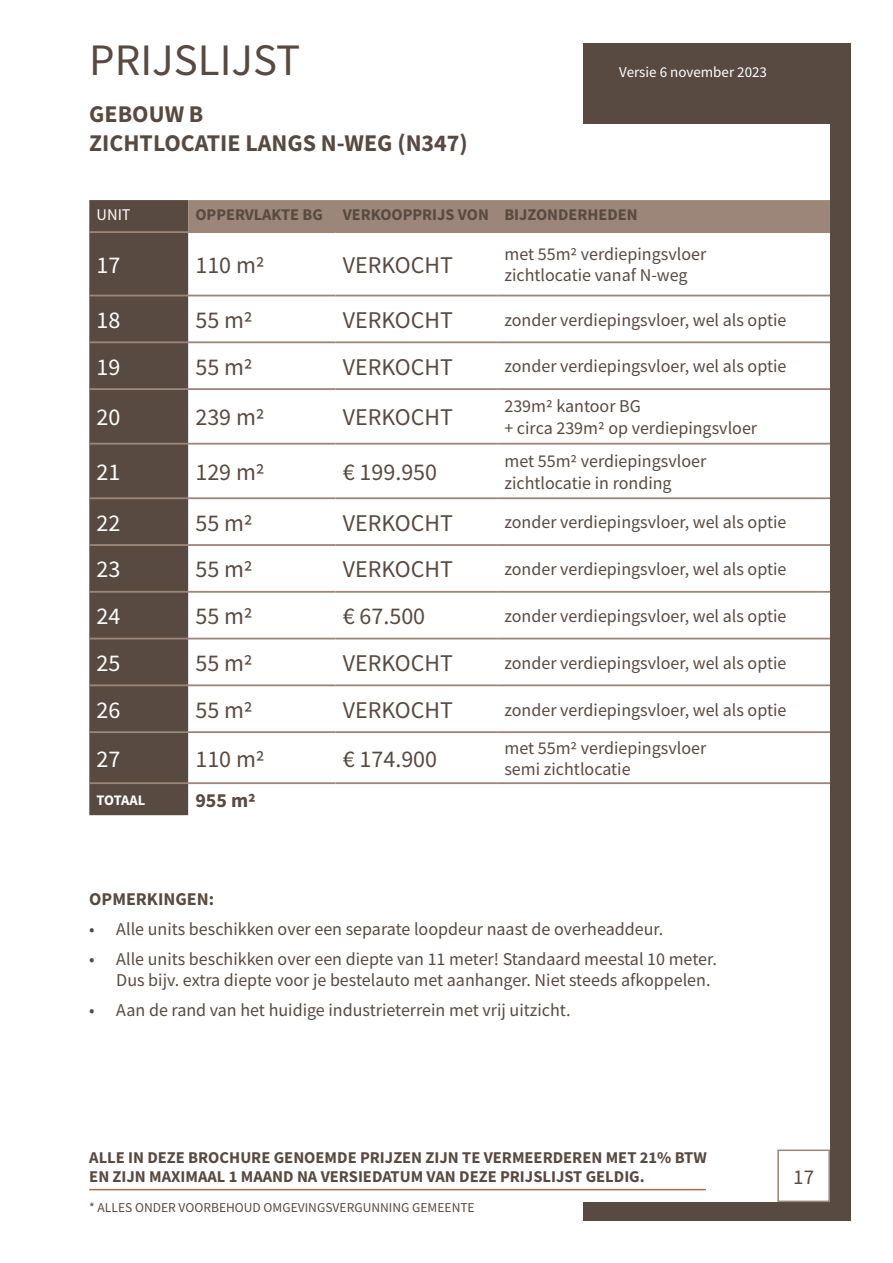
<style>
.page{position:relative;width:893px;height:1263px;background:#fff}
.page>*{position:absolute;margin:0;border:0;box-sizing:border-box;transform-origin:0 0}
.t1{font:45px "Source Sans Pro";color:#594a41}
.t2{font:24px "Source Sans Pro";color:#594a41}
.t3{font:700 24px/28.8px "Source Sans Pro";color:#594a41}
.t4{font:24px "Source Sans Pro";color:#fff}
.t5{font:21px "Source Sans Pro";color:#594a41}
.t6{font:700 19.95px "Source Sans Pro";color:#594a41}
.t7{font:18px/21.6px "Source Sans Pro";color:#594a41}
.t8{font:700 18px "Source Sans Pro";color:#594a41}
.t9{font:700 16.5px/19.8px "Source Sans Pro";color:#594a41}
.t10{font:700 16.35px "Source Sans Pro";color:#594a41}
.t11{font:16.35px "Source Sans Pro";color:#fff}
.t12{font:15px "Source Sans Pro";color:#fff}
.t13{font:700 14.55px "Source Sans Pro";letter-spacing:-.03em;color:#fff}
.t14{font:13.5px "Source Sans Pro";color:#594a41}
</style>
<div class="page">
<div style="left:583px;top:43px;width:267px;height:1177px;background:#594a41"></div>
<div style="left:574px;top:125px;width:256px;height:1077px;background:#fff"></div>
<div style="left:777px;top:1149px;width:53px;height:53px;border:2px solid #9b8679"></div>
<div style="left:89px;top:200px;width:99px;height:615px;background:#594a41"></div>
<div style="left:188px;top:200px;width:642px;height:31px;background:#9b8679"></div>
<hr style="left:89px;top:231px;width:99px;height:2px;background:#9b8679">
<hr style="left:188px;top:231px;width:148px;height:2px;background:#9b8679">
<hr style="left:336px;top:231px;width:161px;height:2px;background:#9b8679">
<hr style="left:497px;top:231px;width:333px;height:2px;background:#9b8679">
<hr style="left:89px;top:295px;width:99px;height:1px;background:#9b8679">
<hr style="left:188px;top:295px;width:148px;height:1px;background:#9b8679">
<hr style="left:336px;top:295px;width:161px;height:1px;background:#9b8679">
<hr style="left:497px;top:295px;width:333px;height:1px;background:#9b8679">
<hr style="left:89px;top:341px;width:99px;height:2px;background:#9b8679">
<hr style="left:188px;top:341px;width:148px;height:2px;background:#9b8679">
<hr style="left:336px;top:341px;width:161px;height:2px;background:#9b8679">
<hr style="left:497px;top:341px;width:333px;height:2px;background:#9b8679">
<hr style="left:89px;top:388px;width:99px;height:2px;background:#9b8679">
<hr style="left:188px;top:388px;width:148px;height:2px;background:#9b8679">
<hr style="left:336px;top:388px;width:161px;height:2px;background:#9b8679">
<hr style="left:497px;top:388px;width:333px;height:2px;background:#9b8679">
<hr style="left:89px;top:443px;width:99px;height:2px;background:#9b8679">
<hr style="left:188px;top:443px;width:148px;height:2px;background:#9b8679">
<hr style="left:336px;top:443px;width:161px;height:2px;background:#9b8679">
<hr style="left:497px;top:443px;width:333px;height:2px;background:#9b8679">
<hr style="left:89px;top:497px;width:99px;height:2px;background:#9b8679">
<hr style="left:188px;top:497px;width:148px;height:2px;background:#9b8679">
<hr style="left:336px;top:497px;width:161px;height:2px;background:#9b8679">
<hr style="left:497px;top:497px;width:333px;height:2px;background:#9b8679">
<hr style="left:89px;top:544px;width:99px;height:2px;background:#9b8679">
<hr style="left:188px;top:544px;width:148px;height:2px;background:#9b8679">
<hr style="left:336px;top:544px;width:161px;height:2px;background:#9b8679">
<hr style="left:497px;top:544px;width:333px;height:2px;background:#9b8679">
<hr style="left:89px;top:591px;width:99px;height:2px;background:#9b8679">
<hr style="left:188px;top:591px;width:148px;height:2px;background:#9b8679">
<hr style="left:336px;top:591px;width:161px;height:2px;background:#9b8679">
<hr style="left:497px;top:591px;width:333px;height:2px;background:#9b8679">
<hr style="left:89px;top:638px;width:99px;height:1px;background:#9b8679">
<hr style="left:188px;top:638px;width:148px;height:1px;background:#9b8679">
<hr style="left:336px;top:638px;width:161px;height:1px;background:#9b8679">
<hr style="left:497px;top:638px;width:333px;height:1px;background:#9b8679">
<hr style="left:89px;top:684px;width:99px;height:2px;background:#9b8679">
<hr style="left:188px;top:684px;width:148px;height:2px;background:#9b8679">
<hr style="left:336px;top:684px;width:161px;height:2px;background:#9b8679">
<hr style="left:497px;top:684px;width:333px;height:2px;background:#9b8679">
<hr style="left:89px;top:731px;width:99px;height:2px;background:#9b8679">
<hr style="left:188px;top:731px;width:148px;height:2px;background:#9b8679">
<hr style="left:336px;top:731px;width:161px;height:2px;background:#9b8679">
<hr style="left:497px;top:731px;width:333px;height:2px;background:#9b8679">
<hr style="left:89px;top:782px;width:99px;height:2px;background:#9b8679">
<hr style="left:188px;top:782px;width:148px;height:2px;background:#9b8679">
<hr style="left:336px;top:782px;width:161px;height:2px;background:#9b8679">
<hr style="left:497px;top:782px;width:333px;height:2px;background:#9b8679">
<hr style="left:89px;top:1189px;width:617px;height:1px;background:#a66d52">
<h1 class="t1" style="left:89px;top:32px;width:213px">PRIJSLIJST</h1>
<h2 class="t3" style="left:89px;top:99px;width:380px">GEBOUW B<br>ZICHTLOCATIE LANGS N-WEG (N347)</h2>
<p class="t12" style="left:619px;top:63px;width:149px">Versie 6 november 2023</p>
<p class="t11" style="left:97px;top:204px;width:36px">UNIT</p>
<p class="t10" style="left:195px;top:203px;width:444px">OPPERVLAKTE BG VERKOOPPRIJS VON BIJZONDERHEDEN</p>
<h2 class="t4" style="left:97px;top:250px;width:25px">17</h2>
<h2 class="t2" style="left:195px;top:250px;width:71px">110 m2</h2>
<h2 class="t2" style="left:343px;top:250px;width:112px">VERKOCHT</h2>
<p class="t7" style="left:504px;top:243px;width:203px">met 55m2 verdiepingsvloer zichtlocatie vanaf N-weg</p>
<h2 class="t4" style="left:97px;top:305px;width:25px">18</h2>
<h2 class="t2" style="left:195px;top:305px;width:59px">55 m2</h2>
<h2 class="t2" style="left:343px;top:305px;width:112px">VERKOCHT</h2>
<p class="t7" style="left:504px;top:309px;width:284px">zonder verdiepingsvloer, wel als optie</p>
<h2 class="t4" style="left:97px;top:351px;width:25px">19</h2>
<h2 class="t2" style="left:195px;top:351px;width:59px">55 m2</h2>
<h2 class="t2" style="left:343px;top:351px;width:112px">VERKOCHT</h2>
<p class="t7" style="left:504px;top:356px;width:284px">zonder verdiepingsvloer, wel als optie</p>
<h2 class="t4" style="left:97px;top:402px;width:25px">20</h2>
<h2 class="t2" style="left:195px;top:402px;width:71px">239 m2</h2>
<h2 class="t2" style="left:343px;top:402px;width:112px">VERKOCHT</h2>
<p class="t7" style="left:504px;top:395px;width:254px">239m2 kantoor BG<br>+ circa 239m2 op verdiepingsvloer</p>
<h2 class="t4" style="left:97px;top:457px;width:25px">21</h2>
<h2 class="t2" style="left:195px;top:457px;width:71px">129 m2</h2>
<h2 class="t2" style="left:343px;top:457px;width:96px">€ 199.950</h2>
<p class="t7" style="left:504px;top:450px;width:203px">met 55m2 verdiepingsvloer zichtlocatie in ronding</p>
<h2 class="t4" style="left:97px;top:507px;width:25px">22</h2>
<h2 class="t2" style="left:195px;top:507px;width:59px">55 m2</h2>
<h2 class="t2" style="left:343px;top:507px;width:112px">VERKOCHT</h2>
<p class="t7" style="left:504px;top:511px;width:284px">zonder verdiepingsvloer, wel als optie</p>
<h2 class="t4" style="left:97px;top:554px;width:25px">23</h2>
<h2 class="t2" style="left:195px;top:554px;width:59px">55 m2</h2>
<h2 class="t2" style="left:343px;top:554px;width:112px">VERKOCHT</h2>
<p class="t7" style="left:504px;top:558px;width:284px">zonder verdiepingsvloer, wel als optie</p>
<h2 class="t4" style="left:97px;top:601px;width:25px">24</h2>
<h2 class="t2" style="left:195px;top:601px;width:59px">55 m2</h2>
<h2 class="t2" style="left:343px;top:601px;width:84px">€ 67.500</h2>
<p class="t7" style="left:504px;top:605px;width:284px">zonder verdiepingsvloer, wel als optie</p>
<h2 class="t4" style="left:97px;top:648px;width:25px">25</h2>
<h2 class="t2" style="left:195px;top:648px;width:59px">55 m2</h2>
<h2 class="t2" style="left:343px;top:648px;width:112px">VERKOCHT</h2>
<p class="t7" style="left:504px;top:652px;width:284px">zonder verdiepingsvloer, wel als optie</p>
<h2 class="t4" style="left:97px;top:694px;width:25px">26</h2>
<h2 class="t2" style="left:195px;top:694px;width:59px">55 m2</h2>
<h2 class="t2" style="left:343px;top:694px;width:112px">VERKOCHT</h2>
<p class="t7" style="left:504px;top:699px;width:284px">zonder verdiepingsvloer, wel als optie</p>
<h2 class="t4" style="left:97px;top:743px;width:25px">27</h2>
<h2 class="t2" style="left:195px;top:743px;width:71px">110 m2</h2>
<h2 class="t2" style="left:343px;top:743px;width:96px">€ 174.900</h2>
<p class="t7" style="left:504px;top:737px;width:203px">met 55m2 verdiepingsvloer semi zichtlocatie</p>
<p class="t13" style="left:97px;top:790px;width:50px">TOTAAL</p>
<p class="t6" style="left:195px;top:786px;width:62px">955 m2</p>
<p class="t8" style="left:89px;top:887px;width:126px">OPMERKINGEN:</p>
<p class="t7" style="left:89px;top:918px;width:575px">• Alle units beschikken over een separate loopdeur naast de overheaddeur.</p>
<p class="t7" style="left:116px;top:949px;width:602px;line-height:21px;text-indent:-27px">• Alle units beschikken over een diepte van 11 meter! Standaard meestal 10 meter.<br>Dus bijv. extra diepte voor je bestelauto met aanhanger. Niet steeds afkoppelen.</p>
<p class="t7" style="left:89px;top:999px;width:483px">• Aan de rand van het huidige industrieterrein met vrij uitzicht.</p>
<p class="t9" style="left:89px;top:1147px;width:619px">ALLE IN DEZE BROCHURE GENOEMDE PRIJZEN ZIJN TE VERMEERDEREN MET 21% BTW<br>EN ZIJN MAXIMAAL 1 MAAND NA VERSIEDATUM VAN DEZE PRIJSLIJST GELDIG.</p>
<p class="t14" style="left:89px;top:1199px;width:387px">* ALLES ONDER VOORBEHOUD OMGEVINGSVERGUNNING GEMEENTE</p>
<p class="t5" style="left:793px;top:1163px;width:22px">17</p>
</div>
